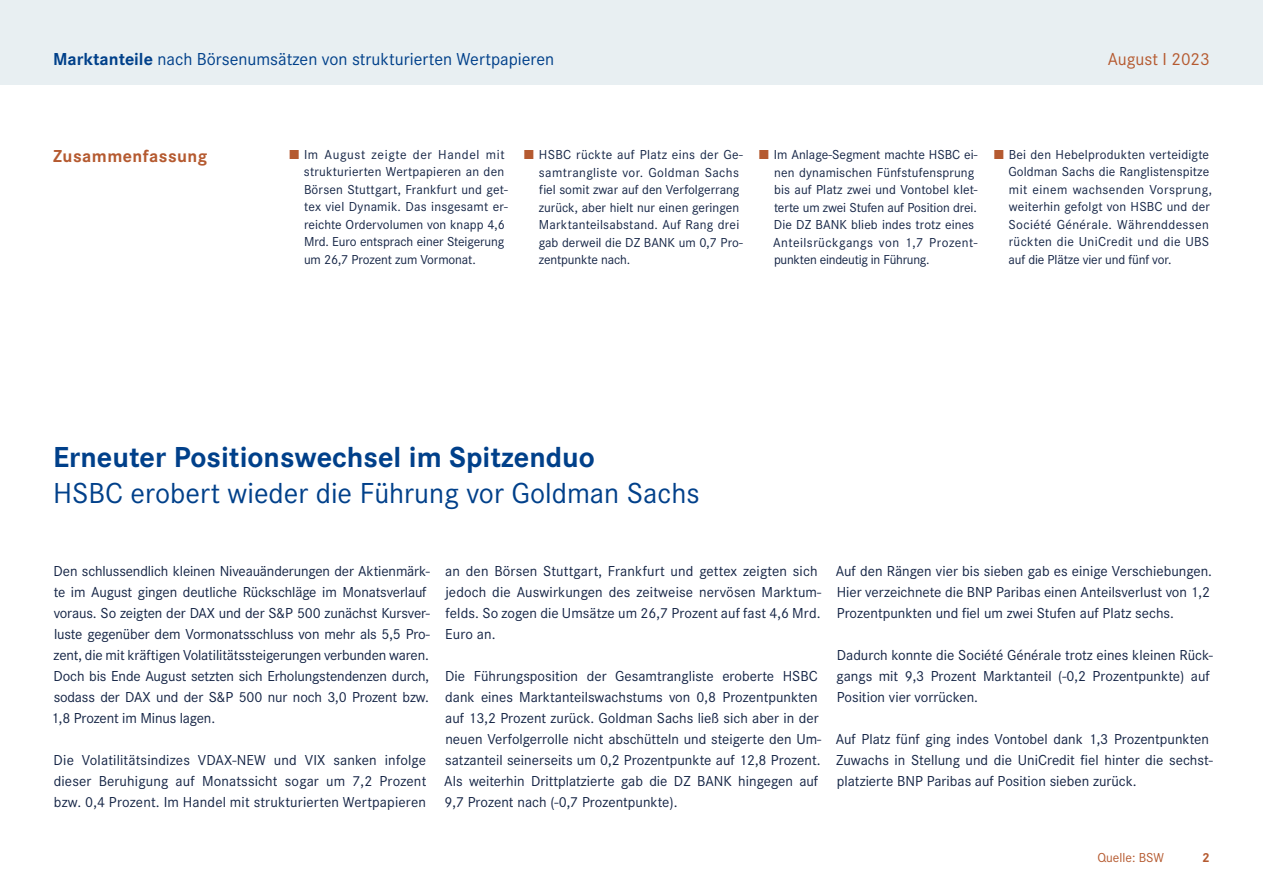
<style>
.page{position:relative;width:1263px;height:893px;background:#fff}
.page>*{position:absolute;margin:0;border:0;box-sizing:border-box;transform-origin:0 0}
.BSW_Kapitelüberschrift{font:30px "Corporate S";color:#00408a}
.BSW_Kapitelüberschrift-2{font:700 30px "Corporate S";color:#00408a}
.t1{font:18px "Corporate S";color:#00408a}
.BSW_Absatzüberschrift{font:700 18px "Corporate S";letter-spacing:.025em;color:#b55a30}
.t2{font:18px "Corporate S";color:#b55a30}
.BSW_Fließtext{font:15px/21px "Corporate S";color:#142445}
.t3{font:13.5px/17.5px "Corporate S";letter-spacing:.01em;color:#142445}
.t4{font:13.5px "Corporate S";color:#b55a30}
.t5{font:700 13.5px "Corporate S";color:#b55a30}
.s1{font-weight:700}
.s2{color:#b55a30}
</style>
<div class="page">
<div style="left:0;top:0;width:1262px;height:85px;background:#e8eff2"></div>
<p class="t1" style="left:53px;top:47px;width:503px"><span class="s1">Marktanteile</span> nach Börsenumsätzen von strukturierten Wertpapieren</p>
<p class="t2" style="left:1108px;top:47px;width:103px">August I 2023</p>
<p class="BSW_Absatzüberschrift" style="left:53px;top:143px;width:156px">Zusammenfassung</p>
<p class="t3" style="left:304px;top:145px;width:205px;text-indent:-14px"><span class="s2">■</span> Im August zeigte der Handel mit strukturierten Wertpapieren an den Börsen Stuttgart, Frankfurt und get&shy;tex viel Dynamik. Das insgesamt er&shy;reichte Ordervolumen von knapp 4,6<br>Mrd. Euro entsprach einer Steigerung um 26,7 Prozent zum Vormonat.</p>
<p class="t3" style="left:539px;top:145px;width:205px;text-indent:-14px"><span class="s2">■</span> HSBC rückte auf Platz eins der Ge&shy;samtrangliste vor. Goldman Sachs fiel somit zwar auf den Verfolgerrang zurück, aber hielt nur einen geringen Marktanteilsabstand. Auf Rang drei gab derweil die DZ BANK um 0,7 Pro&shy;zentpunkte nach.</p>
<p class="t3" style="left:773px;top:145px;width:206px;text-indent:-14px"><span class="s2">■</span> Im Anlage-Segment machte HSBC ei&shy;nen dynamischen Fünfstufensprung bis auf Platz zwei und Vontobel klet&shy;terte um zwei Stufen auf Position drei.<br>Die DZ BANK blieb indes trotz eines Anteilsrückgangs von 1,7 Prozent&shy;punkten eindeutig in Führung.</p>
<p class="t3" style="left:1008px;top:145px;width:205px;text-indent:-14px"><span class="s2">■</span> Bei den Hebelprodukten verteidigte Goldman Sachs die Ranglistenspitze mit einem wachsenden Vorsprung, weiterhin gefolgt von HSBC und der Société Générale. Währenddessen rückten die UniCredit und die UBS auf die Plätze vier und fünf vor.</p>
<p class="BSW_Kapitelüberschrift-2" style="left:53px;top:436px;width:543px">Erneuter Positionswechsel im Spitzenduo</p>
<p class="BSW_Kapitelüberschrift" style="left:53px;top:473px;width:648px">HSBC erobert wieder die Führung vor Goldman Sachs</p>
<p class="BSW_Fließtext" style="left:51px;top:560px;width:380px">Den schlussendlich kleinen Niveauänderungen der Aktienmärk&shy;te im August gingen deutliche Rückschläge im Monatsverlauf voraus. So zeigten der DAX und der S&amp;P 500 zunächst Kursver&shy;luste gegenüber dem Vormonatsschluss von mehr als 5,5 Pro&shy;zent, die mit kräftigen Volatilitätssteigerungen verbunden waren.<br>Doch bis Ende August setzten sich Erholungstendenzen durch, sodass der DAX und der S&amp;P 500 nur noch 3,0 Prozent bzw.<br>1,8 Prozent im Minus lagen.</p>
<p class="BSW_Fließtext" style="left:54px;top:749px;width:374px;text-align:justify">Die Volatilitätsindizes VDAX-NEW und VIX sanken infolge dieser Beruhigung auf Monatssicht sogar um 7,2 Prozent bzw. 0,4 Prozent. Im Handel mit strukturierten Wertpapieren</p>
<p class="BSW_Fließtext" style="left:445px;top:560px;width:378px">an den Börsen Stuttgart, Frankfurt und gettex zeigten sich jedoch die Auswirkungen des zeitweise nervösen Marktum&shy;felds. So zogen die Umsätze um 26,7 Prozent auf fast 4,6 Mrd.<br>Euro an.</p>
<p class="BSW_Fließtext" style="left:444px;top:665px;width:379px">Die Führungsposition der Gesamtrangliste eroberte HSBC dank eines Marktanteilswachstums von 0,8 Prozentpunkten auf 13,2 Prozent zurück. Goldman Sachs ließ sich aber in der neuen Verfolgerrolle nicht abschütteln und steigerte den Um&shy;satzanteil seinerseits um 0,2 Prozentpunkte auf 12,8 Prozent.<br>Als weiterhin Drittplatzierte gab die DZ BANK hingegen auf 9,7 Prozent nach (-0,7 Prozentpunkte).</p>
<p class="BSW_Fließtext" style="left:836px;top:560px;width:378px">Auf den Rängen vier bis sieben gab es einige Verschiebungen.<br>Hier verzeichnete die BNP Paribas einen Anteilsverlust von 1,2<br>Prozentpunkten und fiel um zwei Stufen auf Platz sechs.</p>
<p class="BSW_Fließtext" style="left:836px;top:644px;width:378px">Dadurch konnte die Société Générale trotz eines kleinen Rück&shy;gangs mit 9,3 Prozent Marktanteil (-0,2 Prozentpunkte) auf<br>Position vier vorrücken.</p>
<p class="BSW_Fließtext" style="left:836px;top:728px;width:379px">Auf Platz fünf ging indes Vontobel dank 1,3 Prozentpunkten<br>Zuwachs in Stellung und die UniCredit fiel hinter die sechst&shy;platzierte BNP Paribas auf Position sieben zurück.</p>
<p class="t4" style="left:1097px;top:849px;width:68px">Quelle: BSW</p>
<p class="t5" style="left:1202px;top:848px;width:9px">2</p>
</div>
